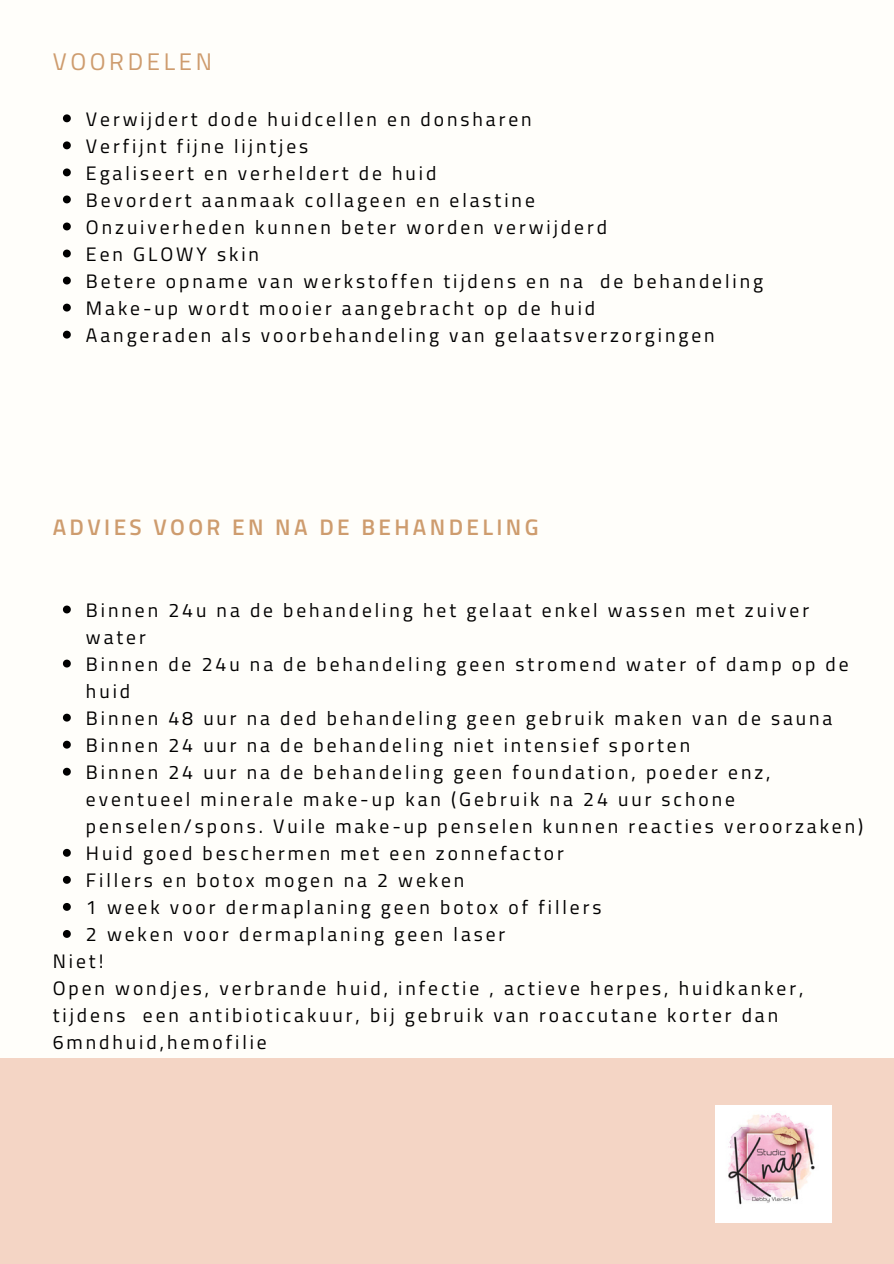
<style>
.page{position:relative;width:894px;height:1264px;background:#fff}
.page>*{position:absolute;margin:0;border:0;box-sizing:border-box;transform-origin:0 0}
.t1{font:24px "Titillium Web";letter-spacing:.15em;color:#ce9c6e}
.t2{font:600 22.5px "Titillium Web";letter-spacing:.15em;color:#ce9c6e}
.t3{font:19.5px/27px "Titillium Web";letter-spacing:.15em;color:#000}
</style>
<div class="page">
<div style="left:0;top:0;width:893px;height:1263px;background:#fffefa"></div>
<svg style="left:63px;top:114px;width:8px;height:8px"></svg>
<svg style="left:63px;top:141px;width:8px;height:8px"></svg>
<svg style="left:63px;top:168px;width:8px;height:8px"></svg>
<svg style="left:63px;top:195px;width:8px;height:8px"></svg>
<svg style="left:63px;top:222px;width:8px;height:8px"></svg>
<svg style="left:63px;top:249px;width:8px;height:8px"></svg>
<svg style="left:63px;top:276px;width:8px;height:8px"></svg>
<svg style="left:63px;top:304px;width:8px;height:7px"></svg>
<svg style="left:63px;top:331px;width:8px;height:7px"></svg>
<svg style="left:63px;top:605px;width:8px;height:8px"></svg>
<svg style="left:63px;top:659px;width:8px;height:8px"></svg>
<svg style="left:63px;top:713px;width:8px;height:8px"></svg>
<svg style="left:63px;top:740px;width:8px;height:8px"></svg>
<svg style="left:63px;top:767px;width:8px;height:8px"></svg>
<svg style="left:63px;top:848px;width:8px;height:8px"></svg>
<svg style="left:63px;top:875px;width:8px;height:8px"></svg>
<svg style="left:63px;top:903px;width:8px;height:7px"></svg>
<svg style="left:63px;top:930px;width:8px;height:7px"></svg>
<div style="left:0;top:1058px;width:893px;height:205px;background:#f4d5c5"></div>
<img style="left:715px;top:1105px;width:115px;height:117px">
<p class="t1" style="left:53px;top:43px;width:161px">VOORDELEN</p>
<p class="t3" style="left:86px;top:105px;width:447px">Verwijdert dode huidcellen en donsharen</p>
<p class="t3" style="left:86px;top:132px;width:224px">Verfijnt fijne lijntjes</p>
<p class="t3" style="left:86px;top:159px;width:352px">Egaliseert en verheldert de huid</p>
<p class="t3" style="left:86px;top:186px;width:450px">Bevordert aanmaak collageen en elastine</p>
<p class="t3" style="left:86px;top:213px;width:522px">Onzuiverheden kunnen beter worden verwijderd</p>
<p class="t3" style="left:86px;top:240px;width:174px">Een GLOWY skin</p>
<p class="t3" style="left:86px;top:267px;width:678px">Betere opname van werkstoffen tijdens en na de behandeling</p>
<p class="t3" style="left:86px;top:294px;width:510px">Make-up wordt mooier aangebracht op de huid</p>
<p class="t3" style="left:86px;top:321px;width:630px">Aangeraden als voorbehandeling van gelaatsverzorgingen</p>
<p class="t2" style="left:53px;top:509px;width:487px">ADVIES VOOR EN NA DE BEHANDELING</p>
<p class="t3" style="left:86px;top:596px;width:724px">Binnen 24u na de behandeling het gelaat enkel wassen met zuiver water</p>
<p class="t3" style="left:86px;top:650px;width:763px">Binnen de 24u na de behandeling geen stromend water of damp op de huid</p>
<p class="t3" style="left:86px;top:704px;width:747px">Binnen 48 uur na ded behandeling geen gebruik maken van de sauna</p>
<p class="t3" style="left:86px;top:731px;width:605px">Binnen 24 uur na de behandeling niet intensief sporten</p>
<p class="t3" style="left:86px;top:758px;width:778px">Binnen 24 uur na de behandeling geen foundation, poeder enz, eventueel minerale make-up kan (Gebruik na 24 uur schone penselen/spons. Vuile make-up penselen kunnen reacties veroorzaken)</p>
<p class="t3" style="left:86px;top:839px;width:479px">Huid goed beschermen met een zonnefactor</p>
<p class="t3" style="left:86px;top:866px;width:380px">Fillers en botox mogen na 2 weken</p>
<p class="t3" style="left:86px;top:893px;width:517px">1 week voor dermaplaning geen botox of fillers</p>
<p class="t3" style="left:86px;top:920px;width:420px">2 weken voor dermaplaning geen laser</p>
<p class="t3" style="left:53px;top:947px;width:52px">Niet!</p>
<p class="t3" style="left:53px;top:974px;width:752px">Open wondjes, verbrande huid, infectie , actieve herpes, huidkanker, tijdens een antibioticakuur, bij gebruik van roaccutane korter dan<br>6mndhuid,hemofilie</p>
</div>
